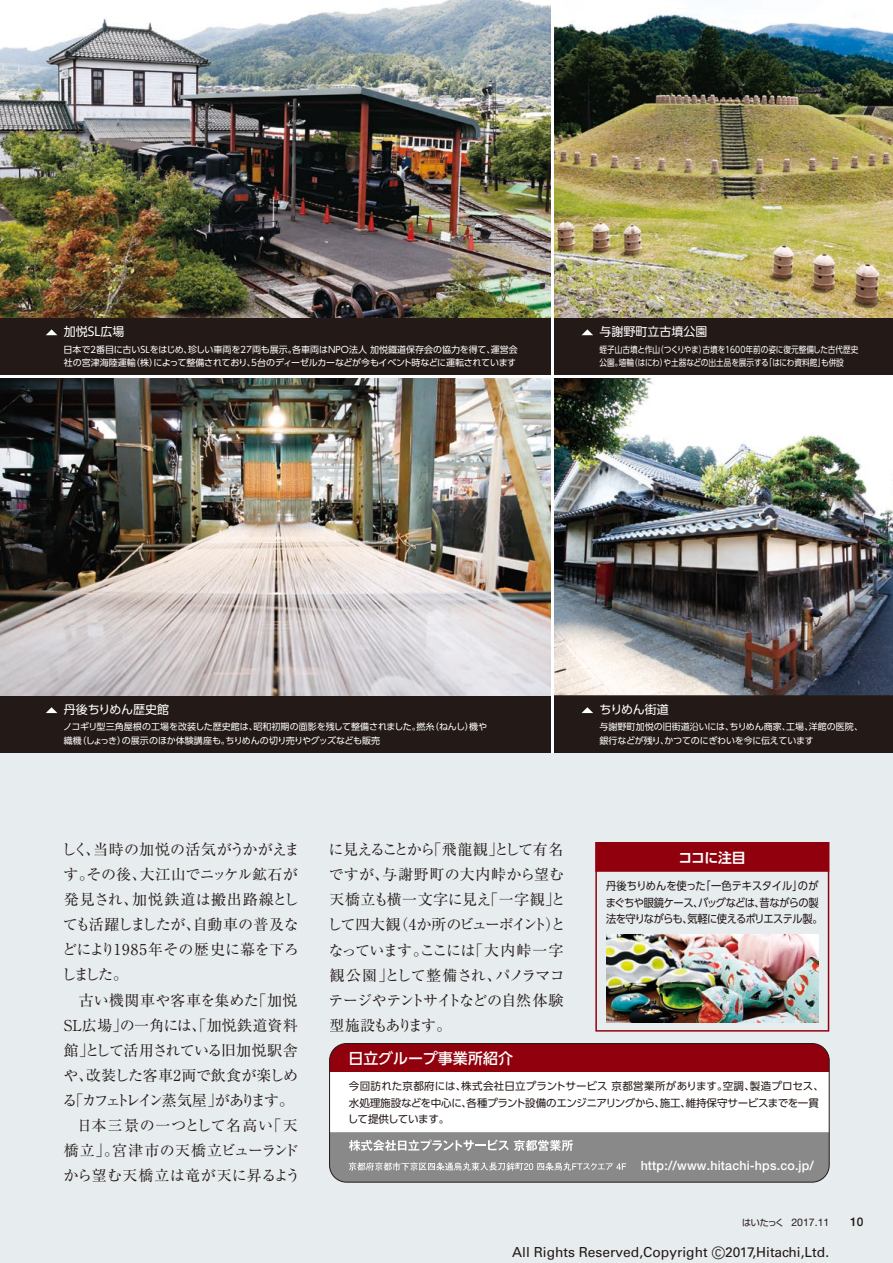
<style>
.page{position:relative;width:893px;height:1263px;background:#fff}
.page>*{position:absolute;margin:0;border:0;box-sizing:border-box;transform-origin:0 0}
.t1{font:15px/25px "Ryumin Pro";letter-spacing:-.02em;color:#231916;text-align:justify}
.t2{font:15px "Ryumin Pro";letter-spacing:.01em;color:#231916}
.t3{font:15px "Ryumin Pro";letter-spacing:.025em;color:#231916}
.t4{font:15px "Ryumin Pro";letter-spacing:-.205em;color:#231916}
.t5{font:15px "Ryumin Pro";letter-spacing:-.055em;color:#231916}
.t6{font:15px "Ryumin Pro";letter-spacing:.05em;color:#231916}
.t7{font:500 15px "UD Shin Go Pro";color:#fff}
.t8{font:13.8px "Univers";color:#231916}
.t9{font:700 13.8px "UD Shin Go Pro De";letter-spacing:-.035em;color:#fff}
.t10{font:500 12.75px "Helvetica Neue LT Std";letter-spacing:.015em;color:#fff}
.t11{font:12px "UD Shin Go Pro";color:#fff}
.t12{font:500 12px "Helvetica Neue LT Std";color:#231916}
.t13{font:11.25px/16.5px "UD Shin Go Pro";letter-spacing:-.045em;color:#231916;scale:.92 1}
.t14{font:10.5px/16.5px "UD Shin Go Pro";letter-spacing:-.015em;color:#231916}
.t15{font:10.5px "Helvetica Neue LT Std";color:#231916}
.t16{font:9px/13.5px "UD Shin Go Pro";letter-spacing:-.01em;color:#fff}
.t17{font:9px/13.5px "UD Shin Go Pro";letter-spacing:-.01em;color:#fff;scale:.85 1}
.s1{font-family:"Shin Go Pro";font-size:9px}
.s2{font-size:16.95px}
</style>
<div class="page">
<div style="left:0;top:753px;width:893px;height:510px;background:#e7ecef"></div>
<div style="left:0;top:695px;width:893px;height:58px;background:#231916"></div>
<div style="left:0;top:317px;width:893px;height:58px;background:#231916"></div>
<div style="left:330px;top:1043px;width:499px;height:29px;background:#91000d"></div>
<img style="left:0;top:0;width:893px;height:317px">
<svg style="left:582px;top:329px;width:11px;height:6px"></svg>
<svg style="left:582px;top:707px;width:11px;height:6px"></svg>
<svg style="left:595px;top:842px;width:234px;height:189px"></svg>
<img style="left:0;top:378px;width:893px;height:317px">
<div style="left:330px;top:1072px;width:499px;height:60px;background:#fff"></div>
<svg style="left:46px;top:329px;width:11px;height:6px"></svg>
<svg style="left:46px;top:707px;width:11px;height:6px"></svg>
<img style="left:606px;top:935px;width:213px;height:87px">
<svg style="left:330px;top:1132px;width:499px;height:50px;background:#909090"></svg>
<hr style="left:551px;top:0;width:3px;height:753px;background:#fff">
<h3 class="t11" style="left:64px;top:322px;width:62px">加悦SL広場</h3>
<p class="t16" style="left:64px;top:342px;width:456px">日本で2番目に古いSLをはじめ、珍しい車両を27両も展示。各車両はNPO法人 加悦鐡道保存会の協力を得て、運営会社の宮津海陸運輸（株）によって整備されており、5台のディーゼルカーなどが今もイベント時などに運転されています</p>
<h3 class="t11" style="left:600px;top:322px;width:109px">与謝野町立古墳公園</h3>
<p class="t17" style="left:600px;top:342px;width:306px">蛭子山古墳と作山（つくりやま）古墳を1600年前の姿に復元整備した古代歴史公園。埴輪（はにわ）や土器などの出土品を展示する「はにわ資料館」も併設</p>
<h3 class="t11" style="left:64px;top:700px;width:107px">丹後ちりめん歴史館</h3>
<p class="t16" style="left:63px;top:720px;width:425px">ノコギリ型三角屋根の工場を改装した歴史館は、昭和初期の面影を残して整備されました。撚糸（ねんし）機や織機（しょっき）の展示のほか体験講座も。ちりめんの切り売りやグッズなども販売</p>
<h3 class="t11" style="left:599px;top:700px;width:71px">ちりめん街道</h3>
<p class="t16" style="left:600px;top:720px;width:265px">与謝野町加悦の旧街道沿いには、ちりめん商家、工場、洋館の医院、銀行などが残り、かつてのにぎわいを今に伝えています</p>
<h1 class="t1" style="left:61px;top:836px;width:240px">しく、当時の加悦の活気がうかがえます。その後、大江山でニッケル鉱石が発見され、加悦鉄道は搬出路線としても活躍しましたが、自動車の普及などにより1985年その歴史に幕を下ろしました。</h1>
<h1 class="t2" style="left:79px;top:988px;width:220px">古い機関車や客車を集めた「加悦</h1>
<h1 class="t2" style="left:64px;top:1013px;width:235px">SL広場」の一角には、「加悦鉄道資料</h1>
<h1 class="t5" style="left:64px;top:1038px;width:235px">館」として活用されている旧加悦駅舎</h1>
<h1 class="t1" style="left:63px;top:1061px;width:236px">や、改装した客車2両で飲食が楽しめ</h1>
<h1 class="t4" style="left:62px;top:1088px;width:233px">る「カフェトレイン蒸気屋」があります。</h1>
<h1 class="t6" style="left:77px;top:1113px;width:222px">日本三景の一つとして名高い「天</h1>
<h1 class="t3" style="left:64px;top:1138px;width:237px">橋立」。宮津市の天橋立ビューランド</h1>
<h1 class="t3" style="left:64px;top:1164px;width:238px">から望む天橋立は竜が天に昇るよう</h1>
<h1 class="t1" style="left:327px;top:836px;width:240px;text-align:left">に見えることから「飛龍観」として有名ですが、与謝野町の大内峠から望む天橋立も横一文字に見え「一字観」として四大観（4か所のビューポイント）となっています。ここには「大内峠一字観公園」として整備され、パノラマコテージやテントサイトなどの自然体験型施設もあります。</h1>
<h1 class="t7" style="left:348px;top:1046px;width:166px">日立グループ事業所紹介</h1>
<h2 class="t9" style="left:678px;top:846px;width:69px">ココに注目</h2>
<p class="t13" style="left:606px;top:877px;width:238px">丹後ちりめんを使った「一色テキスタイル」のがまぐちや眼鏡ケース、バッグなどは、昔ながらの製法を守りながらも、気軽に使えるポリエステル製。</p>
<p class="t14" style="left:348px;top:1077px;width:478px">今回訪れた京都府には、株式会社日立プラントサービス 京都営業所があります。空調、製造プロセス、水処理施設などを中心に、各種プラント設備のエンジニアリングから、施工、維持保守サービスまでを一貫して提供しています。</p>
<h3 class="t10" style="left:641px;top:1158px;width:175px">http://www.hitachi-hps.co.jp/</h3>
<p class="t15" style="left:742px;top:1216px;width:89px"><span class="s1">はいたっく</span> 2017.11</p>
<h2 class="t8" style="left:512px;top:1244px;width:318px">All Rights Reserved,Copyright <span class="s2">©</span>2017,Hitachi,Ltd.</h2>
<h3 class="t12" style="left:850px;top:1215px;width:15px">10</h3>
</div>
